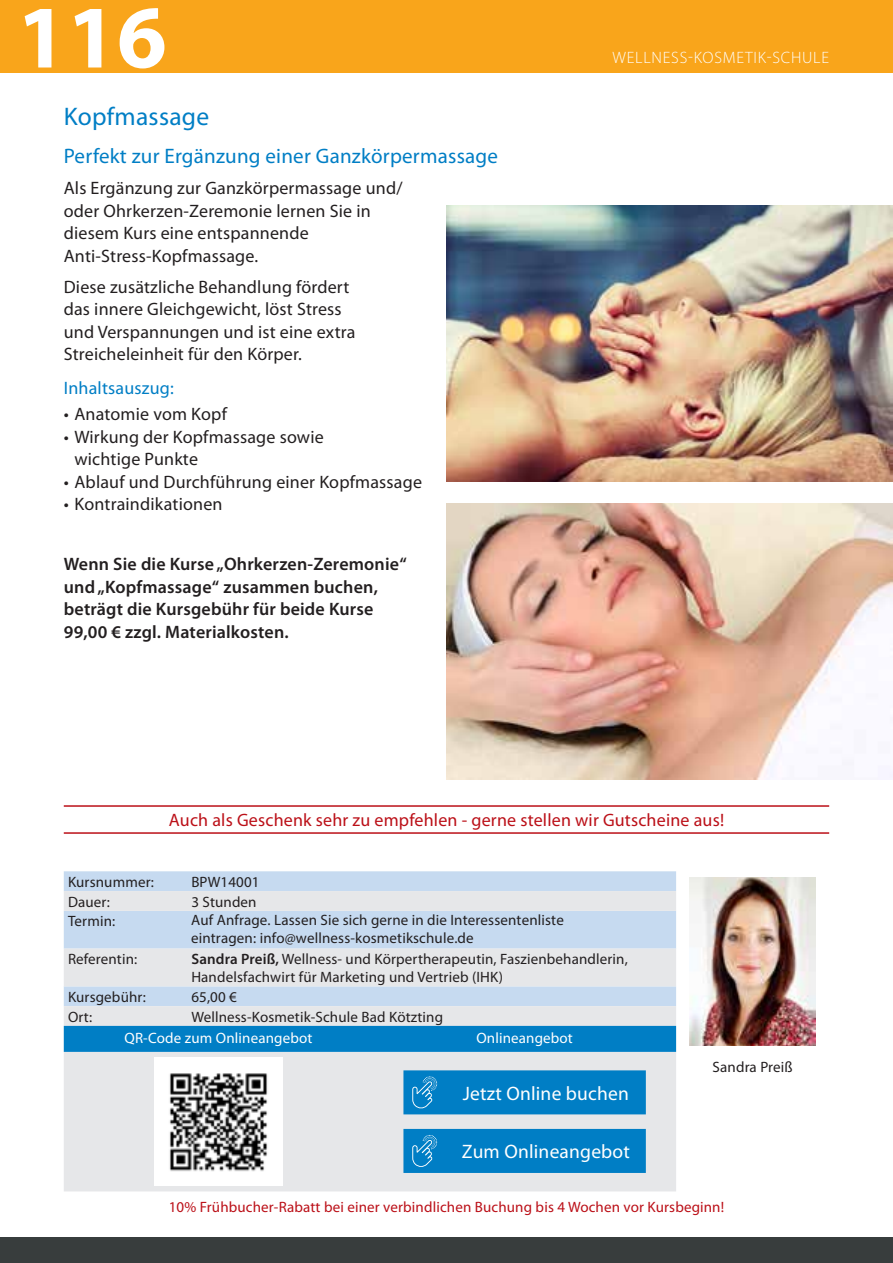
<style>
.page{position:relative;width:893px;height:1263px;background:#fff}
.page>*{position:absolute;margin:0;border:0;box-sizing:border-box;transform-origin:0 0}
.t1{font:700 90px "Myriad Pro";color:#fff}
.t2{font:25.5px "Myriad Pro";letter-spacing:.01em;color:#007ec5}
.t3{font:21px "Myriad Pro";letter-spacing:.01em;color:#007ec5}
.t4{font:19.5px "Myriad Pro";letter-spacing:.01em;color:#fff}
.t5{font:18px/22.5px "Myriad Pro";letter-spacing:.01em;color:#231f20}
.t6{font:600 18px/22.5px "Myriad Pro";letter-spacing:.01em;color:#231f20}
.t7{font:18px "Myriad Pro";letter-spacing:.01em;color:#bb1018}
.t8{font:18px "Myriad Pro";letter-spacing:.01em;color:#007ec5}
.t9{font:300 16.5px "Myriad Pro";letter-spacing:.045em;color:#fff}
.t10{font:15px/18px "Myriad Pro";letter-spacing:.01em;color:#231f20}
.t11{font:15px "Myriad Pro";letter-spacing:.01em;color:#bb1018}
.t12{font:15px "Myriad Pro";letter-spacing:.01em;color:#fff}
.s1{font-weight:600}
</style>
<div class="page">
<div style="left:0;top:1237px;width:893px;height:26px;background:#383d3d"></div>
<div style="left:0;top:0;width:893px;height:72px;background:#f9a51b"></div>
<hr style="left:64px;top:805px;width:765px;height:2px;background:#bb1018">
<hr style="left:64px;top:832px;width:765px;height:2px;background:#bb1018">
<div style="left:64px;top:871px;width:612px;height:20px;background:#c6daf0"></div>
<svg style="left:64px;top:891px;width:612px;height:300px;background:#dde3ea"></svg>
<div style="left:64px;top:1026px;width:612px;height:26px;background:#007ec5"></div>
<img style="left:689px;top:877px;width:127px;height:168px">
<img style="left:155px;top:1058px;width:127px;height:127px">
<div style="left:403px;top:1070px;width:243px;height:44px;background:#007ec5"></div>
<div style="left:403px;top:1129px;width:243px;height:44px;background:#007ec5"></div>
<img style="left:446px;top:205px;width:447px;height:277px">
<img style="left:446px;top:503px;width:447px;height:277px">
<h1 class="t1" style="left:17px;top:-22px;width:151px">116</h1>
<h2 class="t2" style="left:64px;top:101px;width:147px">Kopfmassage</h2>
<p class="t3" style="left:64px;top:143px;width:436px">Perfekt zur Ergänzung einer Ganzkörpermassage</p>
<p class="t5" style="left:64px;top:177px;width:340px">Als Ergänzung zur Ganzkörpermassage und/ oder Ohrkerzen-Zeremonie lernen Sie in diesem Kurs eine entspannende Anti-Stress-Kopfmassage.</p>
<p class="t5" style="left:64px;top:275px;width:293px">Diese zusätzliche Behandlung fördert das innere Gleichgewicht, löst Stress und Verspannungen und ist eine extra Streicheleinheit für den Körper.</p>
<p class="t8" style="left:64px;top:376px;width:111px">Inhaltsauszug:</p>
<p class="t5" style="left:64px;top:403px;width:165px">• Anatomie vom Kopf</p>
<p class="t5" style="left:74px;top:425px;width:251px;text-indent:-11px">• Wirkung der Kopfmassage sowie wichtige Punkte</p>
<p class="t5" style="left:64px;top:470px;width:360px">• Ablauf und Durchführung einer Kopfmassage</p>
<p class="t5" style="left:64px;top:493px;width:160px">• Kontraindikationen</p>
<p class="t6" style="left:64px;top:552px;width:344px">Wenn Sie die Kurse „Ohrkerzen-Zeremonie“ und „Kopfmassage“ zusammen buchen, beträgt die Kursgebühr für beide Kurse 99,00 € zzgl. Materialkosten.</p>
<p class="t9" style="left:613px;top:48px;width:218px">WELLNESS-KOSMETIK-SCHULE</p>
<p class="t7" style="left:169px;top:809px;width:557px">Auch als Geschenk sehr zu empfehlen - gerne stellen wir Gutscheine aus!</p>
<p class="t10" style="left:68px;top:872px;width:87px">Kursnummer:</p>
<p class="t10" style="left:191px;top:872px;width:70px">BPW14001</p>
<p class="t10" style="left:68px;top:892px;width:43px">Dauer:</p>
<p class="t10" style="left:191px;top:892px;width:67px">3 Stunden</p>
<p class="t10" style="left:68px;top:912px;width:49px">Termin:</p>
<p class="t10" style="left:191px;top:911px;width:374px">Auf Anfrage. Lassen Sie sich gerne in die Interessentenliste eintragen: info@wellness-kosmetikschule.de</p>
<p class="t10" style="left:68px;top:950px;width:71px">Referentin:</p>
<p class="t10" style="left:191px;top:950px;width:438px"><span class="s1">Sandra Preiß,</span> Wellness- und Körpertherapeutin, Faszienbehandlerin,<br>Handelsfachwirt für Marketing und Vertrieb (IHK)</p>
<p class="t10" style="left:68px;top:987px;width:79px">Kursgebühr:</p>
<p class="t10" style="left:191px;top:987px;width:47px">65,00 €</p>
<p class="t10" style="left:68px;top:1007px;width:26px">Ort:</p>
<p class="t10" style="left:191px;top:1007px;width:253px">Wellness-Kosmetik-Schule Bad Kötzting</p>
<p class="t12" style="left:125px;top:1029px;width:189px">QR-Code zum Onlineangebot</p>
<p class="t12" style="left:476px;top:1029px;width:98px">Onlineangebot</p>
<p class="t4" style="left:463px;top:1081px;width:168px">Jetzt Online buchen</p>
<p class="t10" style="left:713px;top:1058px;width:82px">Sandra Preiß</p>
<p class="t4" style="left:462px;top:1140px;width:170px">Zum Onlineangebot</p>
<p class="t11" style="left:169px;top:1198px;width:557px">10% Frühbucher-Rabatt bei einer verbindlichen Buchung bis 4 Wochen vor Kursbeginn!</p>
</div>
